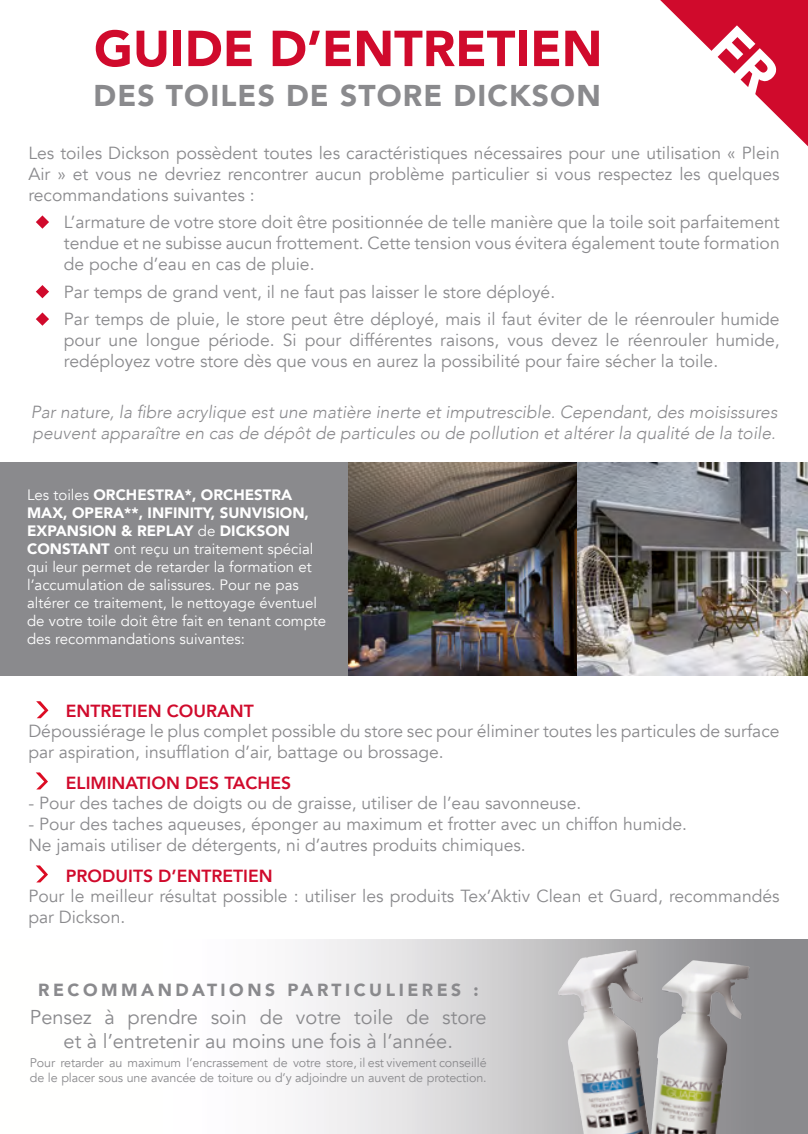
<style>
.page{position:relative;width:808px;height:1134px;background:#fff}
.page>*{position:absolute;margin:0;border:0;box-sizing:border-box;transform-origin:0 0}
.t1{font:900 50px "Avenir";color:#d00a2c}
.t2{font:900 30px "Avenir";letter-spacing:.04em;color:#8a8a8d}
.t3{font:20px/24px "Avenir";color:#8a8a8d;text-align:center}
.t4{font:17.5px/21px "Avenir";color:#8a8a8d}
.t5{font:italic 300 17.5px/21px "Avenir";color:#8a8a8d}
.t6{font:800 17.5px "Avenir";color:#d00a2c}
.t7{font:900 17.5px "Avenir";letter-spacing:.2em;color:#8a8a8d}
.t8{font:15px/18px "Avenir";color:#fff}
.t9{font:12.5px/15px "Avenir";letter-spacing:-.01em;color:#8a8a8d}
.s1{font-weight:900}
</style>
<div class="page">
<img style="left:347px;top:463px;width:230px;height:213px">
<svg style="left:36px;top:701px;width:12px;height:17px"></svg>
<svg style="left:36px;top:772px;width:12px;height:17px"></svg>
<svg style="left:36px;top:865px;width:12px;height:17px"></svg>
<img style="left:577px;top:463px;width:231px;height:213px">
<svg style="left:36px;top:285px;width:13px;height:13px"></svg>
<svg style="left:36px;top:215px;width:13px;height:14px"></svg>
<svg style="left:36px;top:312px;width:13px;height:14px"></svg>
<div style="left:0;top:463px;width:347px;height:213px;background:#8a8a8d"></div>
<svg style="left:303px;top:940px;width:505px;height:194px;background:#c3c2c3"></svg>
<img style="left:562px;top:950px;width:72px;height:36px">
<img style="left:662px;top:960px;width:31px;height:33px">
<svg style="left:660px;top:0;width:148px;height:146px"></svg>
<h1 class="t1" style="left:94px;top:6px;width:510px">GUIDE D’ENTRETIEN</h1>
<h2 class="t2" style="left:94px;top:70px;width:509px">DES TOILES DE STORE DICKSON</h2>
<p class="t4" style="left:28px;top:142px;width:753px;text-align:justify">Les toiles Dickson possèdent toutes les caractéristiques nécessaires pour une utilisation « Plein Air » et vous ne devriez rencontrer aucun problème particulier si vous respectez les quelques recommandations suivantes :</p>
<p class="t4" style="left:64px;top:212px;width:717px;text-align:justify">L’armature de votre store doit être positionnée de telle manière que la toile soit parfaitement tendue et ne subisse aucun frottement. Cette tension vous évitera également toute formation de poche d’eau en cas de pluie.</p>
<p class="t4" style="left:64px;top:278px;width:717px;line-height:27.5px">Par temps de grand vent, il ne faut pas laisser le store déployé.<br>Par temps de pluie, le store peut être déployé, mais il faut éviter de le réenrouler humide</p>
<p class="t4" style="left:64px;top:330px;width:717px">pour une longue période. Si pour différentes raisons, vous devez le réenrouler humide, redéployez votre store dès que vous en aurez la possibilité pour faire sécher la toile.</p>
<p class="t5" style="left:31px;top:401px;width:748px">Par nature, la fibre acrylique est une matière inerte et imputrescible. Cependant, des moisissures peuvent apparaître en cas de dépôt de particules ou de pollution et altérer la qualité de la toile.</p>
<p class="t8" style="left:27px;top:486px;width:301px">Les toiles <span class="s1">ORCHESTRA*, ORCHESTRA MAX, OPERA**, INFINITY, SUNVISION, EXPANSION &amp; REPLAY</span> de <span class="s1">DICKSON CONSTANT</span> ont reçu un traitement spécial qui leur permet de retarder la formation et l’accumulation de salissures. Pour ne pas altérer ce traitement, le nettoyage éventuel de votre toile doit être fait en tenant compte des recommandations suivantes:</p>
<p class="t6" style="left:66px;top:695px;width:189px">ENTRETIEN COURANT</p>
<p class="t4" style="left:28px;top:721px;width:753px">Dépoussiérage le plus complet possible du store sec pour éliminer toutes les particules de surface par aspiration, insufflation d’air, battage ou brossage.</p>
<p class="t4" style="left:28px;top:793px;width:554px">- Pour des taches de doigts ou de graisse, utiliser de l’eau savonneuse.</p>
<p class="t4" style="left:28px;top:814px;width:660px">- Pour des taches aqueuses, éponger au maximum et frotter avec un chiffon humide.<br>Ne jamais utiliser de détergents, ni d’autres produits chimiques.</p>
<p class="t4" style="left:28px;top:886px;width:753px">Pour le meilleur résultat possible : utiliser les produits Tex’Aktiv Clean et Guard, recommandés par Dickson.</p>
<p class="t6" style="left:66px;top:767px;width:227px">ELIMINATION DES TACHES</p>
<p class="t6" style="left:66px;top:860px;width:208px">PRODUITS D’ENTRETIEN</p>
<p class="t7" style="left:38px;top:975px;width:442px">RECOMMANDATIONS PARTICULIERES :</p>
<p class="t3" style="left:30px;top:1005px;width:458px">Pensez à prendre soin de votre toile de store et à l’entretenir au moins une fois à l’année.</p>
<p class="t9" style="left:30px;top:1055px;width:458px">Pour retarder au maximum l’encrassement de votre store, il est vivement conseillé de le placer sous une avancée de toiture ou d’y adjoindre un auvent de protection.</p>
</div>
